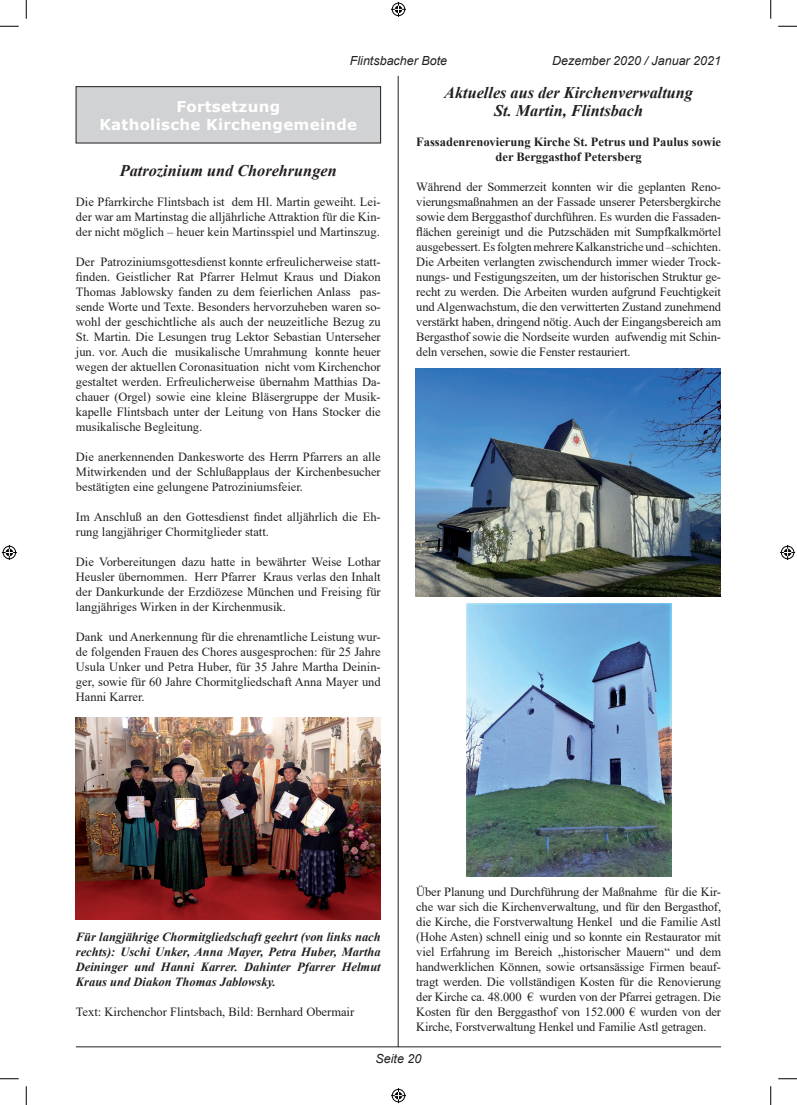
<style>
.page{position:relative;width:797px;height:1105px;background:#fff}
.page>*{position:absolute;margin:0;border:0;box-sizing:border-box;transform-origin:0 0}
.t1{font:italic 700 16.25px/18.8px "Times New Roman";color:#231f20;text-align:center}
.t2{font:700 15px/18px "Verdana";letter-spacing:.02em;color:#fff;text-align:center}
.t3{font:12.5px/15px "Times New Roman";color:#231f20;text-align:justify}
.t4{font:italic 700 12.5px/15px "Times New Roman";color:#231f20;text-align:justify}
.t5{font:700 12.5px/15px "Times New Roman";color:#231f20;text-align:center}
.t6{font:italic 12.5px "Arial";color:#231f20}
</style>
<div class="page">
<hr style="left:76px;top:1046px;width:645px;height:1px;background:#231f20">
<hr style="left:398px;top:76px;width:1px;height:971px;background:#231f20">
<img style="left:76px;top:717px;width:305px;height:202px">
<img style="left:415px;top:368px;width:305px;height:229px">
<img style="left:466px;top:604px;width:205px;height:273px">
<div style="left:76px;top:87px;width:304px;height:56px;background:#d1d2d4"></div>
<div style="left:76px;top:86px;width:305px;height:57px;border:1px solid #231f20"></div>
<svg style="left:0;top:25px;width:19px;height:2px"></svg>
<svg style="left:778px;top:25px;width:19px;height:2px"></svg>
<svg style="left:0;top:1078px;width:19px;height:1px"></svg>
<svg style="left:778px;top:1078px;width:19px;height:1px"></svg>
<svg style="left:25px;top:0;width:2px;height:19px"></svg>
<svg style="left:25px;top:1086px;width:2px;height:19px"></svg>
<svg style="left:770px;top:0;width:1px;height:19px"></svg>
<svg style="left:770px;top:1086px;width:1px;height:19px"></svg>
<svg style="left:391px;top:2px;width:15px;height:15px"></svg>
<svg style="left:391px;top:1088px;width:15px;height:15px"></svg>
<svg style="left:2px;top:545px;width:15px;height:15px"></svg>
<svg style="left:780px;top:545px;width:15px;height:15px"></svg>
<p class="t6" style="left:350px;top:53px;width:99px">Flintsbacher Bote</p>
<p class="t6" style="left:552px;top:53px;width:170px">Dezember 2020 / Januar 2021</p>
<p class="t2" style="left:99px;top:97px;width:259px">Fortsetzung<br>Katholische Kirchengemeinde</p>
<h1 class="t1" style="left:120px;top:161px;width:218px">Patrozinium und Chorehrungen</h1>
<p class="t3" style="left:76px;top:194px;width:306px">Die Pfarrkirche Flintsbach ist dem Hl. Martin geweiht. Lei&shy;der war am Martinstag die alljährliche Attraktion für die Kin&shy;der nicht möglich – heuer kein Martinsspiel und Martinszug.</p>
<p class="t3" style="left:76px;top:254px;width:306px">Der Patroziniumsgottesdienst konnte erfreulicherweise statt&shy;finden. Geistlicher Rat Pfarrer Helmut Kraus und Diakon Thomas Jablowsky fanden zu dem feierlichen Anlass pas&shy;sende Worte und Texte. Besonders hervorzuheben waren so&shy;wohl der geschichtliche als auch der neuzeitliche Bezug zu St. Martin. Die Lesungen trug Lektor Sebastian Unterseher jun. vor. Auch die musikalische Umrahmung konnte heuer wegen der aktuellen Coronasituation nicht vom Kirchenchor gestaltet werden. Erfreulicherweise übernahm Matthias Da&shy;chauer (Orgel) sowie eine kleine Bläsergruppe der Musik&shy;kapelle Flintsbach unter der Leitung von Hans Stocker die musikalische Begleitung.</p>
<p class="t3" style="left:76px;top:449px;width:306px">Die anerkennenden Dankesworte des Herrn Pfarrers an alle Mitwirkenden und der Schlußapplaus der Kirchenbesucher bestätigten eine gelungene Patroziniumsfeier.</p>
<p class="t3" style="left:76px;top:509px;width:306px">Im Anschluß an den Gottesdienst findet alljährlich die Eh&shy;rung langjähriger Chormitglieder statt.</p>
<p class="t3" style="left:76px;top:554px;width:306px">Die Vorbereitungen dazu hatte in bewährter Weise Lothar Heusler übernommen. Herr Pfarrer Kraus verlas den Inhalt der Dankurkunde der Erzdiözese München und Freising für langjähriges Wirken in der Kirchenmusik.</p>
<p class="t3" style="left:76px;top:629px;width:306px">Dank und Anerkennung für die ehrenamtliche Leistung wur&shy;de folgenden Frauen des Chores ausgesprochen: für 25 Jahre Usula Unker und Petra Huber, für 35 Jahre Martha Deinin&shy;ger, sowie für 60 Jahre Chormitgliedschaft Anna Mayer und Hanni Karrer.</p>
<h1 class="t1" style="left:444px;top:82px;width:250px">Aktuelles aus der Kirchenverwaltung<br>St. Martin, Flintsbach</h1>
<p class="t5" style="left:416px;top:134px;width:306px">Fassadenrenovierung Kirche St. Petrus und Paulus sowie der Berggasthof Petersberg</p>
<p class="t3" style="left:416px;top:179px;width:306px">Während der Sommerzeit konnten wir die geplanten Reno&shy;vierungsmaßnahmen an der Fassade unserer Petersbergkirche sowie dem Berggasthof durchführen. Es wurden die Fassaden&shy;flächen gereinigt und die Putzschäden mit Sumpfkalkmörtel ausgebessert. Es folgten mehrere Kalkanstriche und –schichten.<br>Die Arbeiten verlangten zwischendurch immer wieder Trock&shy;nungs- und Festigungszeiten, um der historischen Struktur ge&shy;recht zu werden. Die Arbeiten wurden aufgrund Feuchtigkeit und Algenwachstum, die den verwitterten Zustand zunehmend verstärkt haben, dringend nötig. Auch der Eingangsbereich am Bergasthof sowie die Nordseite wurden aufwendig mit Schin&shy;deln versehen, sowie die Fenster restauriert.</p>
<p class="t4" style="left:76px;top:929px;width:306px">Für langjährige Chormitgliedschaft geehrt (von links nach rechts): Uschi Unker, Anna Mayer, Petra Huber, Martha Deininger und Hanni Karrer. Dahinter Pfarrer Helmut Kraus und Diakon Thomas Jablowsky.</p>
<p class="t3" style="left:76px;top:1004px;width:280px">Text: Kirchenchor Flintsbach, Bild: Bernhard Obermair</p>
<p class="t3" style="left:416px;top:884px;width:306px">Über Planung und Durchführung der Maßnahme für die Kir&shy;che war sich die Kirchenverwaltung, und für den Bergasthof, die Kirche, die Forstverwaltung Henkel und die Familie Astl (Hohe Asten) schnell einig und so konnte ein Restaurator mit viel Erfahrung im Bereich „historischer Mauern“ und dem handwerklichen Können, sowie ortsansässige Firmen beauf&shy;tragt werden. Die vollständigen Kosten für die Renovierung der Kirche ca. 48.000 € wurden von der Pfarrei getragen. Die Kosten für den Berggasthof von 152.000 € wurden von der Kirche, Forstverwaltung Henkel und Familie Astl getragen.</p>
<p class="t6" style="left:375px;top:1050px;width:47px">Seite 20</p>
</div>
